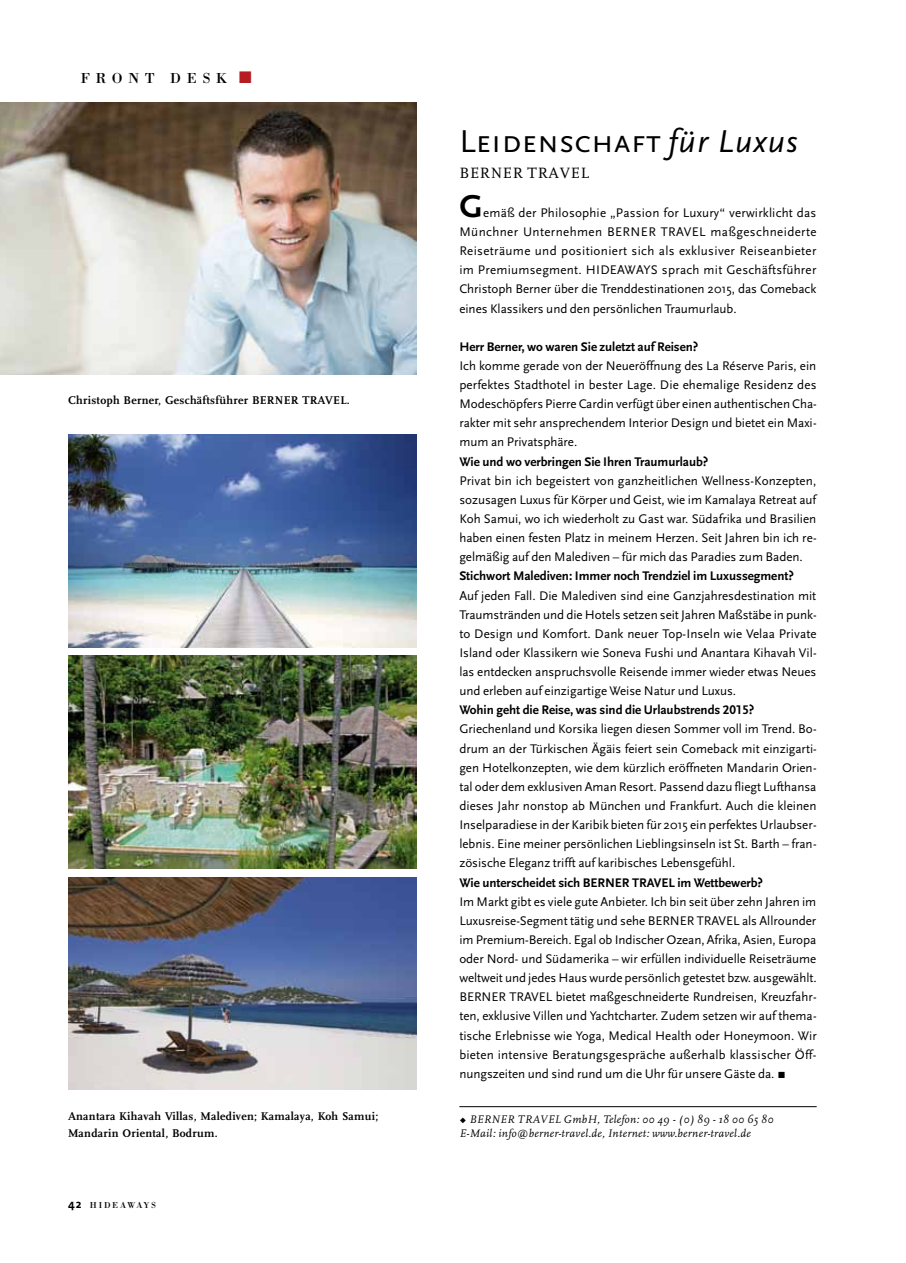
<style>
.page{position:relative;width:906px;height:1263px;background:#fff}
.page>*{position:absolute;margin:0;border:0;box-sizing:border-box;transform-origin:0 0}
.t1{font:33px "Scala Sans Caps";letter-spacing:-.005em;color:#000}
.t2{font:700 33px "Scala Sans";color:#000}
.t3{font:15.6px "Scala LF Caps";letter-spacing:.045em;color:#000}
.t4{font:15px "Bodoni";letter-spacing:.375em;color:#000}
.t5{font:13.05px/19.2px "Scala Sans";letter-spacing:-.005em;color:#000;text-align:justify}
.t6{font:700 13.05px "Scala Sans LF";letter-spacing:-.005em;color:#000}
.t7{font:700 11.7px/17.2px "Scala";letter-spacing:.025em;color:#000}
.t8{font:italic 11.4px/14.2px "Scala";letter-spacing:.025em;color:#000}
.t9{font:9px "Bodoni";letter-spacing:.195em;color:#000}
.s1{font-family:"Scala Regular Expert";font-size:25.5px;color:#b61d22}
.s2{font-family:"The Mix";font-weight:700;font-size:12px}
.s3{font-family:"Scala Sans LF";font-style:italic}
.s4{font-family:"Scala Sans Expert";font-size:13.5px}
.s5{font-family:"Scala Caps Expert";font-style:normal}
</style>
<div class="page">
<img style="left:68px;top:656px;width:349px;height:212px">
<img style="left:68px;top:435px;width:349px;height:212px">
<img style="left:68px;top:877px;width:349px;height:213px">
<img style="left:0;top:102px;width:417px;height:272px">
<hr style="left:459px;top:1106px;width:357px;height:1px;background:#000">
<p class="t4" style="left:81px;top:69px;width:174px">FRONT DESK <span class="s1">r</span></p>
<p class="t7" style="left:68px;top:392px;width:283px">Christoph Berner, Geschäftsführer BERNER TRAVEL.</p>
<p class="t7" style="left:68px;top:1107px;width:312px">Anantara Kihavah Villas, Malediven; Kamalaya, Koh Samui;<br>Mandarin Oriental, Bodrum.</p>
<p class="t9" style="left:68px;top:1200px;width:90px"><span class="s2">42</span> HIDEAWAYS</p>
<h1 class="t1" style="left:459px;top:124px;width:340px">Leidenschaft <span class="s3">für Luxus</span></h1>
<p class="t3" style="left:459px;top:164px;width:131px">BERNER TRAVEL</p>
<h1 class="t2" style="left:459px;top:188px;width:25px">G</h1>
<p class="t5" style="left:459px;top:203px;width:359px;text-indent:24px">emäß der Philosophie „Passion for Luxury“ verwirklicht das Münchner Unternehmen BERNER TRAVEL maßgeschneiderte Reiseträume und positioniert sich als exklusiver Reiseanbieter im Premiumsegment. HIDEAWAYS sprach mit Geschäftsführer Christoph Berner über die Trenddestinationen 2015, das Comeback eines Klassikers und den persönlichen Traumurlaub.</p>
<p class="t6" style="left:459px;top:340px;width:240px">Herr Berner, wo waren Sie zuletzt auf Reisen?</p>
<p class="t5" style="left:459px;top:356px;width:359px">Ich komme gerade von der Neueröffnung des La Réserve Paris, ein perfektes Stadthotel in bester Lage. Die ehemalige Residenz des Modeschöpfers Pierre Cardin verfügt über einen authentischen Cha&shy;rakter mit sehr ansprechendem Interior Design und bietet ein Maxi&shy;mum an Privatsphäre.</p>
<p class="t6" style="left:459px;top:454px;width:250px">Wie und wo verbringen Sie Ihren Traumurlaub?</p>
<p class="t5" style="left:459px;top:471px;width:359px">Privat bin ich begeistert von ganzheitlichen Wellness-Konzepten, sozusagen Luxus für Körper und Geist, wie im Kamalaya Retreat auf Koh Samui, wo ich wiederholt zu Gast war. Südafrika und Brasilien haben einen festen Platz in meinem Herzen. Seit Jahren bin ich re&shy;gelmäßig auf den Malediven – für mich das Paradies zum Baden.</p>
<p class="t6" style="left:459px;top:569px;width:336px">Stichwort Malediven: Immer noch Trendziel im Luxussegment?</p>
<p class="t5" style="left:459px;top:586px;width:359px">Auf jeden Fall. Die Malediven sind eine Ganzjahresdestination mit Traumstränden und die Hotels setzen seit Jahren Maßstäbe in punk&shy;to Design und Komfort. Dank neuer Top-Inseln wie Velaa Private Island oder Klassikern wie Soneva Fushi und Anantara Kihavah Vil&shy;las entdecken anspruchsvolle Reisende immer wieder etwas Neues und erleben auf einzigartige Weise Natur und Luxus.</p>
<p class="t6" style="left:459px;top:703px;width:296px">Wohin geht die Reise, was sind die Urlaubstrends 2015?</p>
<p class="t5" style="left:459px;top:720px;width:359px">Griechenland und Korsika liegen diesen Sommer voll im Trend. Bo&shy;drum an der Türkischen Ägäis feiert sein Comeback mit einzigarti&shy;gen Hotelkonzepten, wie dem kürzlich eröffneten Mandarin Orien&shy;tal oder dem exklusiven Aman Resort. Passend dazu fliegt Lufthansa dieses Jahr nonstop ab München und Frankfurt. Auch die kleinen Inselparadiese in der Karibik bieten für 2015 ein perfektes Urlaubser&shy;lebnis. Eine meiner persönlichen Lieblingsinseln ist St. Barth – fran&shy;zösische Eleganz trifft auf karibisches Lebensgefühl.</p>
<p class="t6" style="left:459px;top:875px;width:305px">Wie unterscheidet sich BERNER TRAVEL im Wettbewerb?</p>
<p class="t5" style="left:459px;top:892px;width:359px">Im Markt gibt es viele gute Anbieter. Ich bin seit über zehn Jahren im Luxusreise-Segment tätig und sehe BERNER TRAVEL als Allrounder im Premium-Bereich. Egal ob Indischer Ozean, Afrika, Asien, Europa oder Nord- und Südamerika – wir erfüllen individuelle Reiseträume weltweit und jedes Haus wurde persönlich getestet bzw. ausgewählt.<br>BERNER TRAVEL bietet maßgeschneiderte Rundreisen, Kreuzfahr&shy;ten, exklusive Villen und Yachtcharter. Zudem setzen wir auf thema&shy;tische Erlebnisse wie Yoga, Medical Health oder Honeymoon. Wir bieten intensive Beratungsgespräche außerhalb klassischer Öff&shy;nungszeiten und sind rund um die Uhr für unsere Gäste da. <span class="s4">r</span></p>
<p class="t8" style="left:459px;top:1112px;width:315px"><span class="s5">r</span> BERNER TRAVEL GmbH, Telefon: 00 49 - (0) 89 - 18 00 65 80<br>E-Mail: info@berner-travel.de, Internet: www.berner-travel.de</p>
</div>
